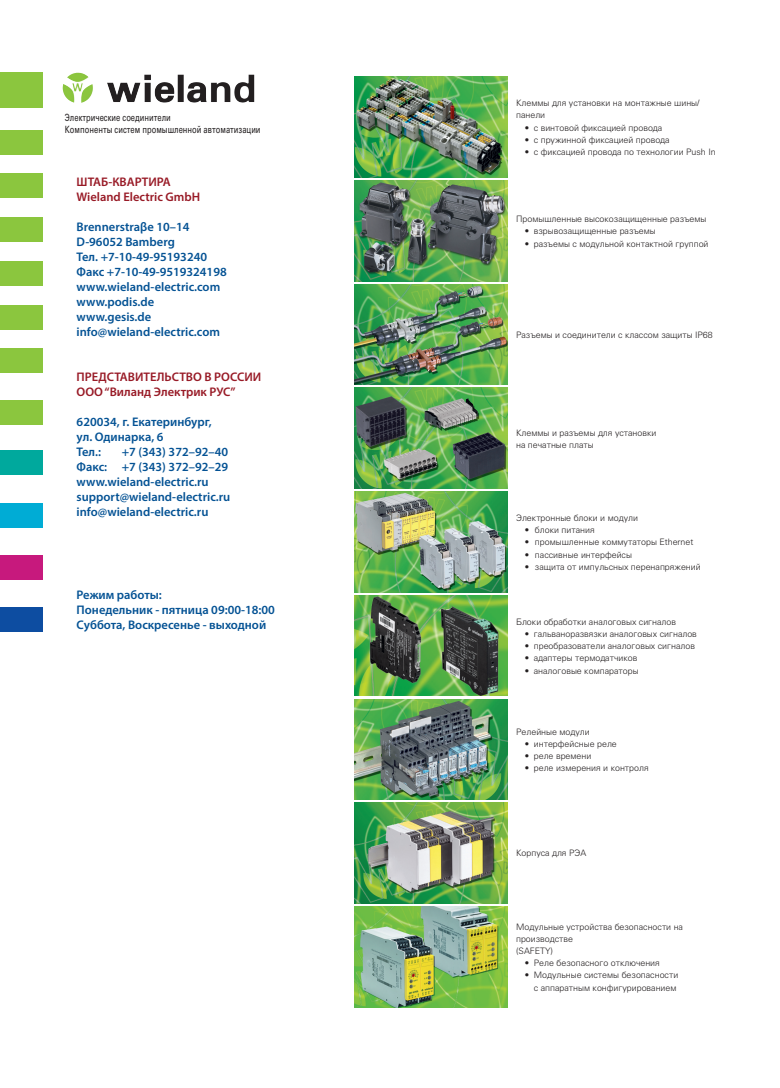
<style>
.page{position:relative;width:780px;height:1088px;background:#fff}
.page>*{position:absolute;margin:0;border:0;box-sizing:border-box;transform-origin:0 0}
.t1{font:600 12.5px/15px "Myriad Pro";color:#045294}
.t2{font:600 12.5px/15px "Myriad Pro";color:#981a26}
.t3{font:10px/12px "Univers WCYC";color:#231f20;scale:.95 1}
.t4{font:300 8.88px/12.2px "Univers WCY";color:#231f20}
</style>
<div class="page">
<svg style="left:67px;top:73px;width:10px;height:9px"></svg>
<img style="left:354px;top:77px;width:153px;height:100px">
<img style="left:354px;top:181px;width:153px;height:100px">
<img style="left:354px;top:284px;width:153px;height:101px">
<img style="left:354px;top:388px;width:153px;height:100px">
<img style="left:354px;top:492px;width:153px;height:100px">
<img style="left:354px;top:595px;width:153px;height:101px">
<img style="left:354px;top:699px;width:153px;height:100px">
<img style="left:354px;top:803px;width:153px;height:100px">
<img style="left:354px;top:906px;width:153px;height:101px">
<div style="left:0;top:349px;width:42px;height:24px;background:#8bc63e"></div>
<div style="left:0;top:305px;width:42px;height:25px;background:#8bc63e"></div>
<div style="left:0;top:261px;width:42px;height:25px;background:#8bc63e"></div>
<div style="left:0;top:217px;width:42px;height:25px;background:#8bc63e"></div>
<div style="left:0;top:173px;width:42px;height:25px;background:#8bc63e"></div>
<div style="left:0;top:130px;width:42px;height:24px;background:#8bc63e"></div>
<div style="left:0;top:73px;width:42px;height:35px;background:#8bc63e"></div>
<div style="left:0;top:400px;width:42px;height:25px;background:#8bc63e"></div>
<div style="left:0;top:450px;width:42px;height:25px;background:#00a99d"></div>
<div style="left:0;top:503px;width:42px;height:24px;background:#00acd5"></div>
<div style="left:0;top:555px;width:42px;height:24px;background:#c7197d"></div>
<div style="left:0;top:607px;width:42px;height:25px;background:#0d4da1"></div>
<p class="t3" style="left:65px;top:111px;width:207px">Электрические соединители<br>Компоненты систем промышленной автоматизации</p>
<h1 class="t2" style="left:77px;top:174px;width:125px">ШТАБ-КВАРТИРА<br>Wieland Electric GmbH</h1>
<h1 class="t1" style="left:77px;top:219px;width:152px">Brennerstraβe 10–14<br>D-96052 Bamberg<br>Тел. +7-10-49-95193240<br>Факс +7-10-49-9519324198 www.wieland-electric.com www.podis.de www.gesis.de info@wieland-electric.com</h1>
<h1 class="t2" style="left:77px;top:369px;width:186px">ПРЕДСТАВИТЕЛЬСТВО В РОССИИ<br>ООО “Виланд Электрик РУС”</h1>
<h1 class="t1" style="left:77px;top:414px;width:137px">620034, г. Екатеринбург, ул. Одинарка, 6<br>Тел.:</h1>
<h1 class="t1" style="left:77px;top:444px;width:155px;text-indent:45px">+7 (343) 372–92–40<br>Факс: +7 (343) 372–92–29 www.wieland-electric.ru support@wieland-electric.ru info@wieland-electric.ru</h1>
<h1 class="t1" style="left:77px;top:587px;width:200px">Режим работы:<br>Понедельник - пятница 09:00-18:00<br>Суббота, Воскресенье - выходной</h1>
<p class="t4" style="left:516px;top:97px;width:185px">Клеммы для установки на монтажные шины/ панели</p>
<p class="t4" style="left:525px;top:121px;width:139px">• с винтовой фиксацией провода</p>
<p class="t4" style="left:525px;top:134px;width:146px">• с пружинной фиксацией провода</p>
<p class="t4" style="left:525px;top:146px;width:192px">• с фиксацией провода по технологии Push In</p>
<p class="t4" style="left:516px;top:213px;width:192px">Промышленные высокозащищенные разъемы</p>
<p class="t4" style="left:525px;top:225px;width:132px">• взрывозащищенные разъемы</p>
<p class="t4" style="left:525px;top:237px;width:185px">• разъемы с модульной контактной группой</p>
<p class="t4" style="left:516px;top:329px;width:198px">Разъемы и соединители с классом защиты IP68</p>
<p class="t4" style="left:516px;top:426px;width:142px">Клеммы и разъемы для установки на печатные платы</p>
<p class="t4" style="left:516px;top:512px;width:123px">Электронные блоки и модули</p>
<p class="t4" style="left:525px;top:524px;width:71px">• блоки питания</p>
<p class="t4" style="left:525px;top:536px;width:170px">• промышленные коммутаторы Ethernet</p>
<p class="t4" style="left:525px;top:548px;width:108px">• пассивные интерфейсы</p>
<p class="t4" style="left:525px;top:560px;width:177px">• защита от импульсных перенапряжений</p>
<p class="t4" style="left:516px;top:615px;width:161px">Блоки обработки аналоговых сигналов</p>
<p class="t4" style="left:525px;top:628px;width:173px">• гальваноразвязки аналоговых сигналов</p>
<p class="t4" style="left:525px;top:640px;width:171px">• преобразователи аналоговых сигналов</p>
<p class="t4" style="left:525px;top:652px;width:114px">• адаптеры термодатчиков</p>
<p class="t4" style="left:525px;top:664px;width:115px">• аналоговые компараторы</p>
<p class="t4" style="left:516px;top:725px;width:75px">Релейные модули</p>
<p class="t4" style="left:525px;top:737px;width:93px">• интерфейсные реле</p>
<p class="t4" style="left:525px;top:749px;width:68px">• реле времени</p>
<p class="t4" style="left:525px;top:762px;width:125px">• реле измерения и контроля</p>
<p class="t4" style="left:516px;top:847px;width:72px">Корпуса для РЭА</p>
<p class="t4" style="left:516px;top:920px;width:168px">Модульные устройства безопасности на производстве<br>(SAFETY)</p>
<p class="t4" style="left:525px;top:957px;width:136px">• Реле безопасного отключения</p>
<p class="t4" style="left:525px;top:969px;width:155px;text-align:right">• Модульные системы безопасности с аппаратным конфигурированием</p>
</div>
